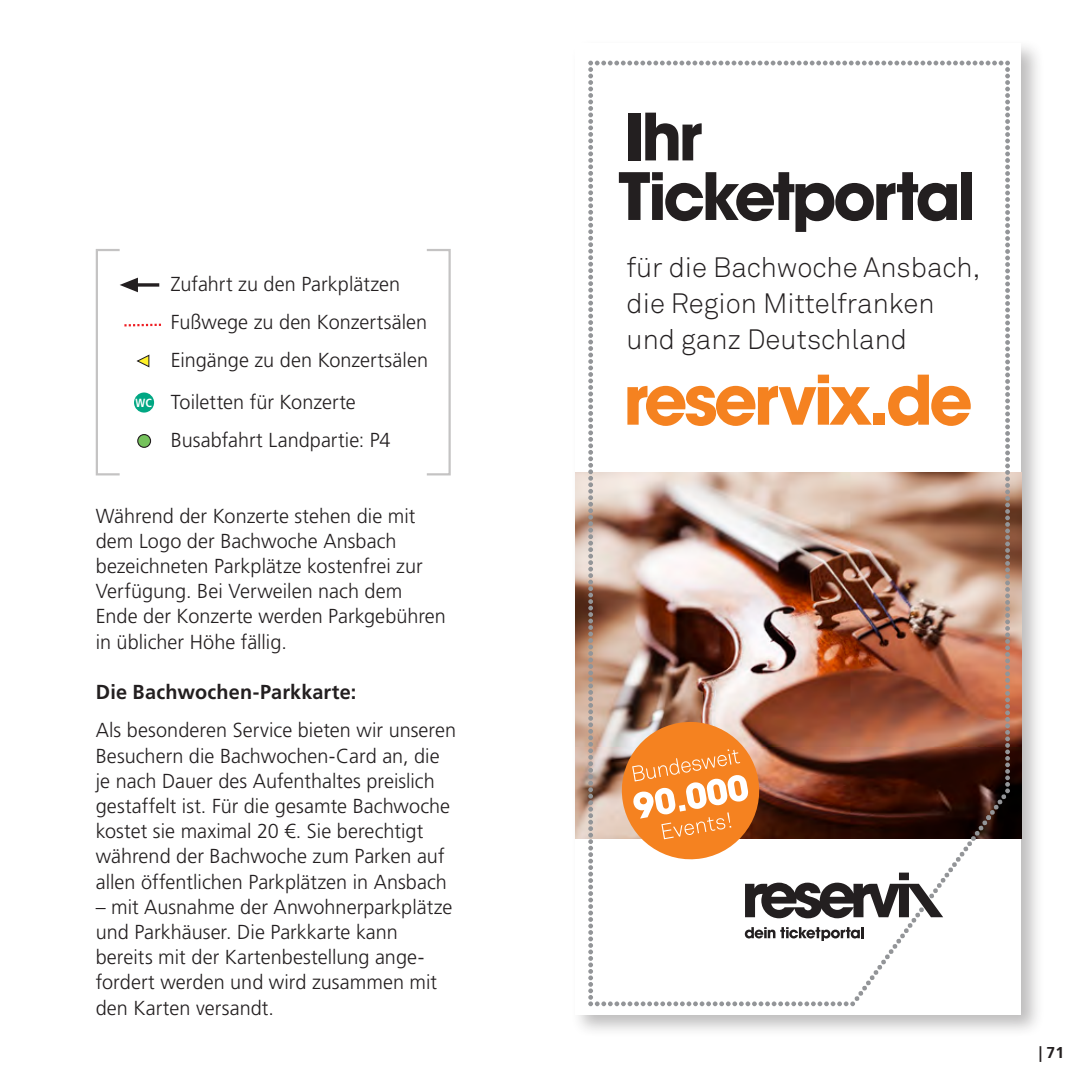
<style>
.page{position:relative;width:1085px;height:1085px;background:#fff}
.page>*{position:absolute;margin:0;border:0;box-sizing:border-box;transform-origin:0 0}
.t1{font:700 67.5px "Avant Garde";letter-spacing:-.055em;color:#f58220}
.t2{font:700 64.58px/59.4px "Avant Garde";letter-spacing:-.055em;color:#231f20}
.t3{font:27.68px/36px "Akkurat Light Pro";color:#231f20}
.t4{font:300 20.25px/25.2px "Frutiger LT Std";color:#231f20}
.t5{font:700 20.25px "Frutiger LT Std";letter-spacing:.01em;color:#231f20}
.t6{font:700 15.75px "Frutiger LT Std";color:#231f20}
.t7{font:700 condensed 11.92px "Frutiger LT Std";color:#fff}
</style>
<div class="page">
<svg style="left:136px;top:354px;width:14px;height:14px"></svg>
<hr style="left:137px;top:283px;width:22px;height:3px;background:#231f20">
<svg style="left:121px;top:277px;width:17px;height:15px"></svg>
<svg style="left:124px;top:323px;width:37px;height:3px"></svg>
<div style="left:138px;top:434px;width:12px;height:13px;background:#75c25c;border-radius:50%"></div>
<div style="left:137px;top:434px;width:14px;height:14px;border:1px solid #231f20;border-radius:50%"></div>
<div style="left:570px;top:39px;width:474px;height:998px;background:#231f20;opacity:.3"></div>
<div style="left:575px;top:44px;width:445px;height:970px;background:#fff"></div>
<img style="left:575px;top:472px;width:445px;height:366px">
<img style="left:588px;top:61px;width:421px;height:945px">
<div style="left:134px;top:392px;width:20px;height:20px;background:#00a783;border-radius:50%"></div>
<p class="t7" style="left:135px;top:395px;width:18px">WC</p>
<p class="t4" style="left:171px;top:265px;width:259px;line-height:38px">Zufahrt zu den Parkplätzen<br>Fußwege zu den Konzertsälen<br>Eingänge zu den Konzertsälen</p>
<p class="t4" style="left:171px;top:383px;width:221px;line-height:38px">Toiletten für Konzerte<br>Busabfahrt Landpartie: P4</p>
<p class="t4" style="left:96px;top:503px;width:352px">Während der Konzerte stehen die mit dem Logo der Bachwoche Ansbach bezeichneten Parkplätze kostenfrei zur Verfügung. Bei Verweilen nach dem Ende der Konzerte werden Parkgebühren in üblicher Höhe fällig.</p>
<p class="t5" style="left:96px;top:680px;width:262px">Die Bachwochen-Parkkarte:</p>
<p class="t4" style="left:96px;top:718px;width:362px">Als besonderen Service bieten wir unseren Besuchern die Bachwochen-Card an, die je nach Dauer des Aufenthaltes preislich gestaffelt ist. Für die gesamte Bachwoche kostet sie maximal 20 €. Sie berechtigt während der Bachwoche zum Parken auf allen öffentlichen Parkplätzen in Ansbach</p>
<p class="t4" style="left:96px;top:894px;width:358px">– mit Ausnahme der Anwohnerparkplätze und Parkhäuser. Die Parkkarte kann bereits mit der Kartenbestellung ange&shy;fordert werden und wird zusammen mit den Karten versandt.</p>
<h2 class="t2" style="left:618px;top:107px;width:359px">Ihr<br>Ticketportal</h2>
<h3 class="t3" style="left:626px;top:250px;width:355px">für die Bachwoche Ansbach, die Region Mittelfranken und ganz Deutschland</h3>
<h1 class="t1" style="left:623px;top:356px;width:351px">reservix.de</h1>
<p class="t6" style="left:1038px;top:1043px;width:27px">| 71</p>
</div>
